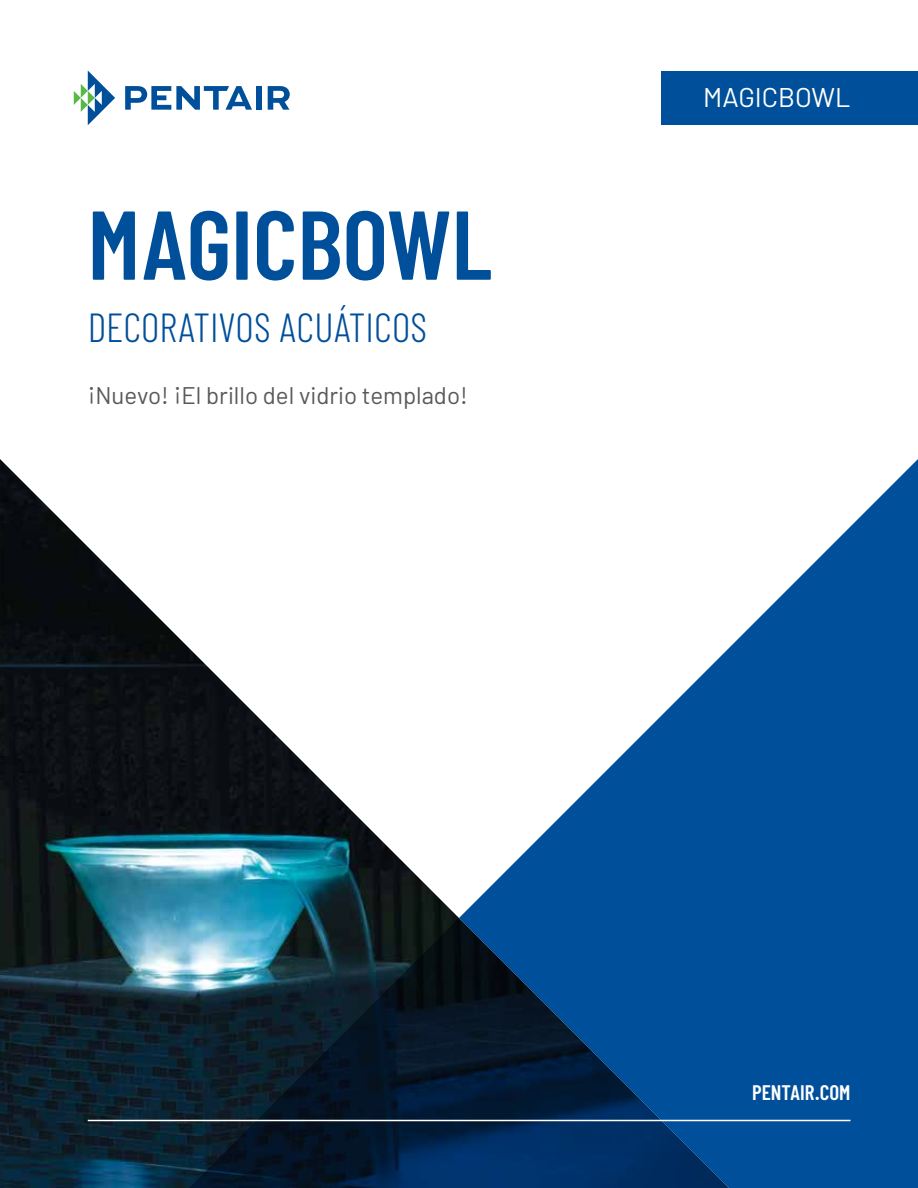
<style>
.page{position:relative;width:918px;height:1188px;background:#fff}
.page>*{position:absolute;margin:0;border:0;box-sizing:border-box;transform-origin:0 0}
.t1{font:600 97.5px "Barlow Condensed";color:#004f9a}
.t2{font:300 40.5px "Barlow Condensed";color:#004f9a}
.t3{font:27px "Barlow";color:#fff}
.t4{font:24px "Barlow";color:#58595b}
.t5{font:600 21px "Barlow Condensed";color:#fff}
</style>
<div class="page">
<img style="left:0;top:459px;width:459px;height:459px">
<svg style="left:0;top:918px;width:459px;height:270px;background:#152d3c"></svg>
<svg style="left:459px;top:459px;width:459px;height:729px;fill:#004f9a"></svg>
<hr style="left:88px;top:1120px;width:762px;height:1px;background:#fff">
<svg style="left:74px;top:70px;width:41px;height:55px"></svg>
<svg style="left:125px;top:86px;width:127px;height:24px"></svg>
<div style="left:256px;top:86px;width:5px;height:24px;background:#004f9a"></div>
<svg style="left:268px;top:86px;width:22px;height:24px"></svg>
<div style="left:662px;top:71px;width:256px;height:54px;background:#004f9a"></div>
<h1 class="t1" style="left:88px;top:184px;width:406px">MAGICBOWL</h1>
<h2 class="t2" style="left:88px;top:302px;width:341px">DECORATIVOS ACUÁTICOS</h2>
<p class="t4" style="left:88px;top:381px;width:382px">¡Nuevo! ¡El brillo del vidrio templado!</p>
<p class="t3" style="left:703px;top:81px;width:149px">MAGICBOWL</p>
<p class="t5" style="left:752px;top:1080px;width:100px">PENTAIR.COM</p>
</div>
